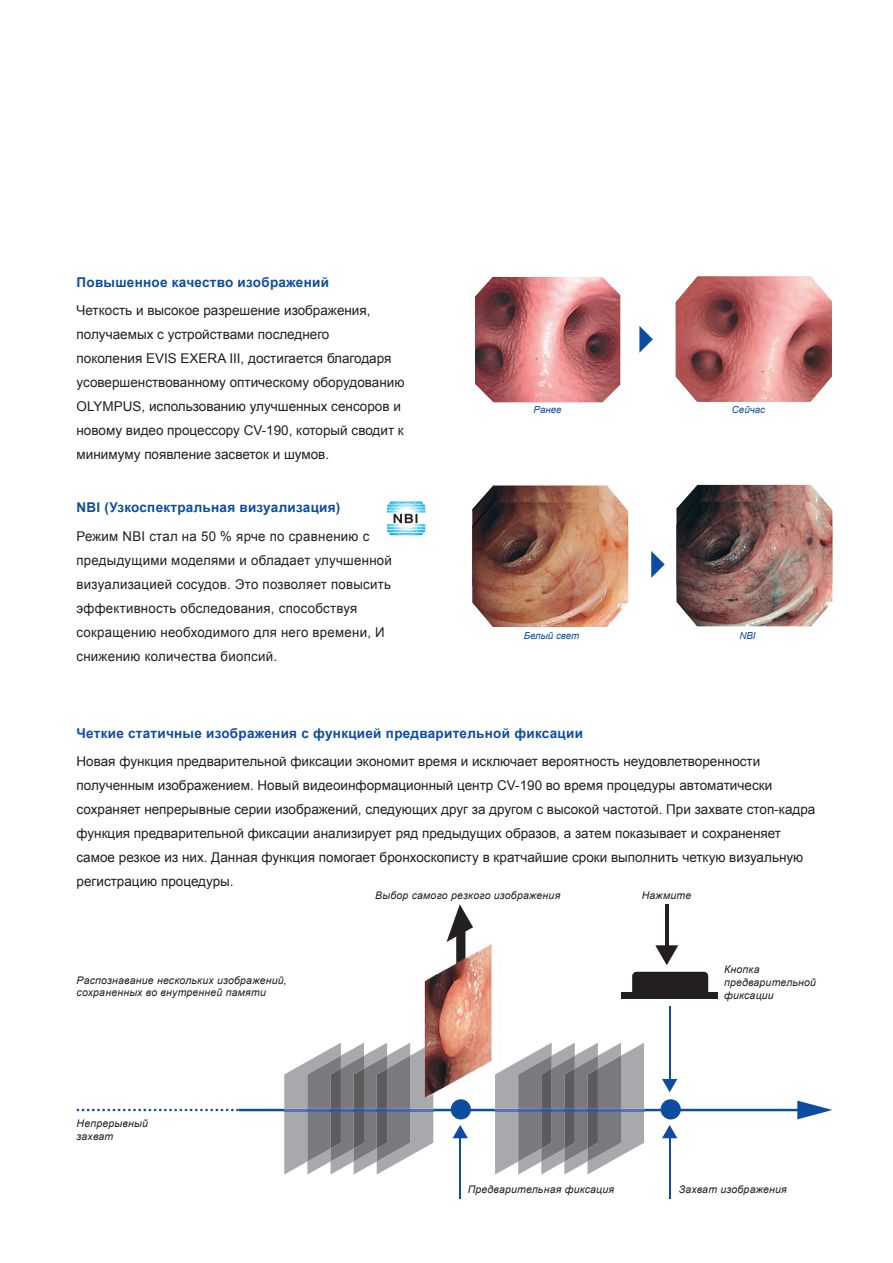
<style>
.page{position:relative;width:893px;height:1263px;background:#fff}
.page>*{position:absolute;margin:0;border:0;box-sizing:border-box;transform-origin:0 0}
.t1{font:13.5px/24px "Arial";color:#231f20}
.t2{font:13.5px/24px "Arial";letter-spacing:.02em;color:#231f20}
.t3{font:700 13.5px "Arial";letter-spacing:.02em;color:#0d4da1}
.t4{font:italic 10.5px/12.6px "Arial";letter-spacing:.02em;color:#231f20}
.t5{font:italic 9.75px "Arial";color:#0d4da1}
</style>
<div class="page">
<img style="left:475px;top:277px;width:145px;height:125px">
<img style="left:478px;top:485px;width:143px;height:17px">
<img style="left:682px;top:485px;width:144px;height:17px">
<img style="left:676px;top:277px;width:156px;height:125px">
<svg style="left:639px;top:326px;width:14px;height:27px"></svg>
<svg style="left:387px;top:501px;width:39px;height:34px"></svg>
<svg style="left:651px;top:551px;width:14px;height:27px"></svg>
<hr style="left:238px;top:1109px;width:570px;height:2px;background:#0d4da1">
<svg style="left:797px;top:1100px;width:35px;height:19px"></svg>
<svg style="left:77px;top:1109px;width:162px;height:2px"></svg>
<svg style="left:495px;top:1043px;width:149px;height:131px;background:#95979c"></svg>
<svg style="left:284px;top:1043px;width:149px;height:131px"></svg>
<div style="left:661px;top:1099px;width:20px;height:20px;background:#0d4da1;border-radius:50%"></div>
<div style="left:451px;top:1099px;width:20px;height:20px;background:#0d4da1;border-radius:50%"></div>
<div style="left:632px;top:972px;width:76px;height:27px;background:#231f20;border-radius:4px"></div>
<div style="left:622px;top:992px;width:96px;height:7px;background:#231f20"></div>
<hr style="left:669px;top:1007px;width:1px;height:74px;background:#0d4da1">
<svg style="left:662px;top:1079px;width:15px;height:13px"></svg>
<hr style="left:665px;top:904px;width:4px;height:48px;background:#231f20">
<svg style="left:655px;top:945px;width:23px;height:20px"></svg>
<svg style="left:446px;top:904px;width:27px;height:39px"></svg>
<hr style="left:460px;top:1136px;width:1px;height:62px;background:#0d4da1">
<svg style="left:453px;top:1125px;width:15px;height:13px"></svg>
<hr style="left:669px;top:1136px;width:1px;height:62px;background:#0d4da1">
<svg style="left:662px;top:1125px;width:15px;height:13px"></svg>
<img style="left:376px;top:943px;width:165px;height:155px">
<img style="left:472px;top:502px;width:156px;height:125px">
<img style="left:676px;top:502px;width:156px;height:124px">
<p class="t3" style="left:77px;top:273px;width:254px">Повышенное качество изображений</p>
<p class="t1" style="left:77px;top:299px;width:329px">Четкость и высокое разрешение изображения, получаемых с устройствами последнего<br>поколения EVIS EXERA III, достигается благодаря усовершенствованному оптическому оборудованию OLYMPUS, использованию улучшенных сенсоров и новому видео процессору CV-190, который сводит к минимуму появление засветок и шумов.</p>
<p class="t3" style="left:77px;top:499px;width:265px">NBI (Узкоспектральная визуализация)</p>
<p class="t2" style="left:77px;top:524px;width:317px">Режим NBI стал на 50 % ярче по сравнению с предыдущими моделями и обладает улучшенной визуализацией сосудов. Это позволяет повысить эффективность обследования, способствуя сокращению необходимого для него времени, И снижению количества биопсий.</p>
<p class="t5" style="left:534px;top:403px;width:30px">Ранее</p>
<p class="t5" style="left:732px;top:403px;width:35px">Сейчас</p>
<p class="t5" style="left:524px;top:630px;width:57px">Белый свет</p>
<p class="t5" style="left:739px;top:630px;width:18px">NBI</p>
<p class="t3" style="left:77px;top:724px;width:508px">Четкие статичные изображения с функцией предварительной фиксации</p>
<p class="t1" style="left:77px;top:749px;width:740px">Новая функция предварительной фиксации экономит время и исключает вероятность неудовлетворенности полученным изображением. Новый видеоинформационный центр CV-190 во время процедуры автоматически сохраняет непрерывные серии изображений, следующих друг за другом с высокой частотой. При захвате стоп-кадра функция предварительной фиксации анализирует ряд предыдущих образов, а затем показывает и сохраненяет самое резкое из них. Данная функция помогает бронхоскописту в кратчайшие сроки выполнить четкую визуальную регистрацию процедуры.</p>
<p class="t4" style="left:77px;top:974px;width:212px">Распознавание нескольких изображений, сохраненных во внутренней памяти</p>
<p class="t4" style="left:77px;top:1117px;width:73px">Непрерывный захват</p>
<p class="t4" style="left:375px;top:889px;width:187px">Выбор самого резкого изображения</p>
<p class="t4" style="left:642px;top:889px;width:51px">Нажмите</p>
<p class="t4" style="left:724px;top:964px;width:93px">Кнопка предварительной фиксации</p>
<p class="t4" style="left:468px;top:1183px;width:148px">Предварительная фиксация</p>
<p class="t4" style="left:679px;top:1183px;width:110px">Захват изображения</p>
</div>
